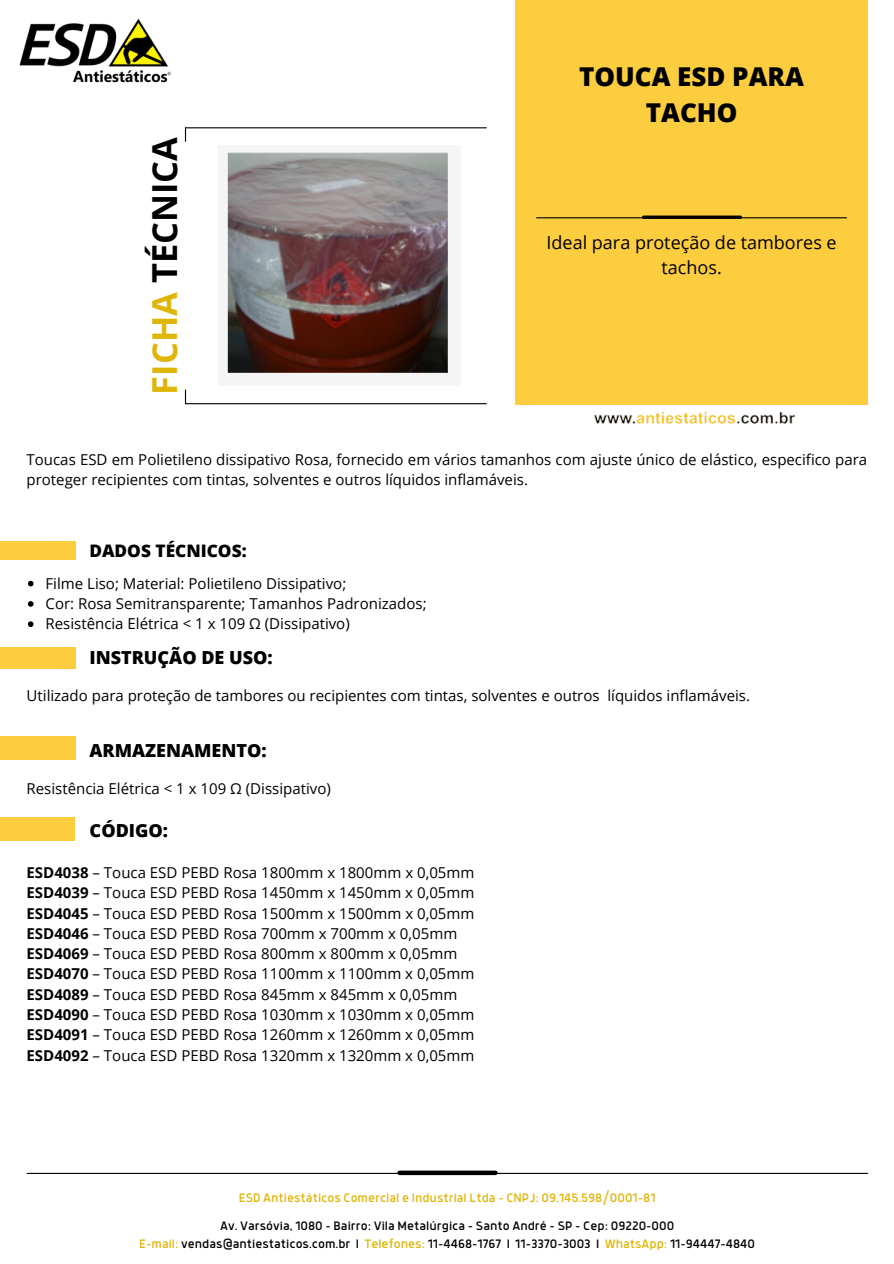
<style>
.page{position:relative;width:894px;height:1264px;background:#fff}
.page>*{position:absolute;margin:0;border:0;box-sizing:border-box;transform-origin:0 0}
.t1{font:700 34.5px "Open Sans";color:#000}
.t2{font:800 25.95px/35.7px "Open Sans";color:#000;text-align:center}
.t3{font:800 18px "Open Sans";color:#000}
.t4{font:18px/24.8px "Open Sans";color:#000;text-align:center}
.t5{font:800 17.25px "Open Sans";color:#000}
.t6{font:15px/20.2px "Open Sans";color:#000}
.t7{font:13.5px/18px "Anteb";color:#000;text-align:center}
.t8{font:13.5px "Anteb";color:#dfb508}
.s1{color:#dfb508}
.s2{font-weight:700}
</style>
<div class="page">
<div style="left:515px;top:0;width:352px;height:404px;background:#fccd3f"></div>
<hr style="left:536px;top:217px;width:310px;height:1px;background:#000">
<svg style="left:643px;top:215px;width:97px;height:4px"></svg>
<img style="left:19px;top:19px;width:152px;height:64px">
<hr style="left:185px;top:127px;width:301px;height:1px;background:#000">
<svg style="left:185px;top:128px;width:1px;height:13px"></svg>
<hr style="left:185px;top:403px;width:301px;height:1px;background:#000">
<svg style="left:185px;top:390px;width:1px;height:13px"></svg>
<div style="left:0;top:541px;width:76px;height:18px;background:#fccd3f"></div>
<hr style="left:27px;top:1172px;width:840px;height:1px;background:#000">
<div style="left:399px;top:1170px;width:96px;height:5px;background:#000"></div>
<div style="left:0;top:647px;width:76px;height:22px;background:#fccd3f"></div>
<div style="left:0;top:735px;width:76px;height:24px;background:#fccd3f"></div>
<img style="left:583px;top:404px;width:224px;height:20px">
<div style="left:0;top:817px;width:75px;height:24px;background:#fccd3f"></div>
<img style="left:227px;top:152px;width:221px;height:221px">
<svg style="left:28px;top:581px;width:6px;height:5px"></svg>
<svg style="left:28px;top:601px;width:6px;height:5px"></svg>
<svg style="left:28px;top:621px;width:6px;height:6px"></svg>
<h1 class="t1" style="left:140px;top:394px;width:259px;rotate:-90deg"><span class="s1">FICHA</span> TÉCNICA</h1>
<h2 class="t2" style="left:579px;top:58px;width:226px">TOUCA ESD PARA<br>TACHO</h2>
<p class="t4" style="left:546px;top:230px;width:291px">Ideal para proteção de tambores e tachos.</p>
<p class="t6" style="left:27px;top:449px;width:842px">Toucas ESD em Polietileno dissipativo Rosa, fornecido em vários tamanhos com ajuste único de elástico, especifico para proteger recipientes com tintas, solventes e outros líquidos inflamáveis.</p>
<p class="t5" style="left:89px;top:539px;width:159px">DADOS TÉCNICOS:</p>
<p class="t6" style="left:46px;top:572px;width:382px">Filme Liso; Material: Polietileno Dissipativo;<br>Cor: Rosa Semitransparente; Tamanhos Padronizados;<br>Resistência Elétrica &lt; 1 x 109 Ω (Dissipativo)</p>
<p class="t3" style="left:89px;top:645px;width:185px">INSTRUÇÃO DE USO:</p>
<p class="t6" style="left:27px;top:685px;width:724px">Utilizado para proteção de tambores ou recipientes com tintas, solventes e outros líquidos inflamáveis.</p>
<p class="t3" style="left:89px;top:737px;width:179px">ARMAZENAMENTO:</p>
<p class="t6" style="left:27px;top:778px;width:306px">Resistência Elétrica &lt; 1 x 109 Ω (Dissipativo)</p>
<p class="t3" style="left:90px;top:818px;width:80px">CÓDIGO:</p>
<p class="t6" style="left:27px;top:862px;width:449px"><span class="s2">ESD4038</span> – Touca ESD PEBD Rosa 1800mm x 1800mm x 0,05mm <span class="s2">ESD4039</span> – Touca ESD PEBD Rosa 1450mm x 1450mm x 0,05mm <span class="s2">ESD4045</span> – Touca ESD PEBD Rosa 1500mm x 1500mm x 0,05mm <span class="s2">ESD4046</span> – Touca ESD PEBD Rosa 700mm x 700mm x 0,05mm <span class="s2">ESD4069</span> – Touca ESD PEBD Rosa 800mm x 800mm x 0,05mm <span class="s2">ESD4070</span> – Touca ESD PEBD Rosa 1100mm x 1100mm x 0,05mm <span class="s2">ESD4089</span> – Touca ESD PEBD Rosa 845mm x 845mm x 0,05mm <span class="s2">ESD4090</span> – Touca ESD PEBD Rosa 1030mm x 1030mm x 0,05mm <span class="s2">ESD4091</span> – Touca ESD PEBD Rosa 1260mm x 1260mm x 0,05mm <span class="s2">ESD4092</span> – Touca ESD PEBD Rosa 1320mm x 1320mm x 0,05mm</p>
<p class="t8" style="left:239px;top:1192px;width:418px">ESD Antiestáticos Comercial e Industrial Ltda - CNPJ: 09.145.598/0001-81</p>
<p class="t7" style="left:139px;top:1217px;width:617px">Av. Varsóvia, 1080 - Bairro: Vila Metalúrgica - Santo André - SP - Cep: 09220-000<br><span class="s1">E-mail:</span> vendas@antiestaticos.com.br I <span class="s1">Telefones:</span> 11-4468-1767 I 11-3370-3003 I <span class="s1">WhatsApp:</span> 11-94447-4840</p>
</div>
